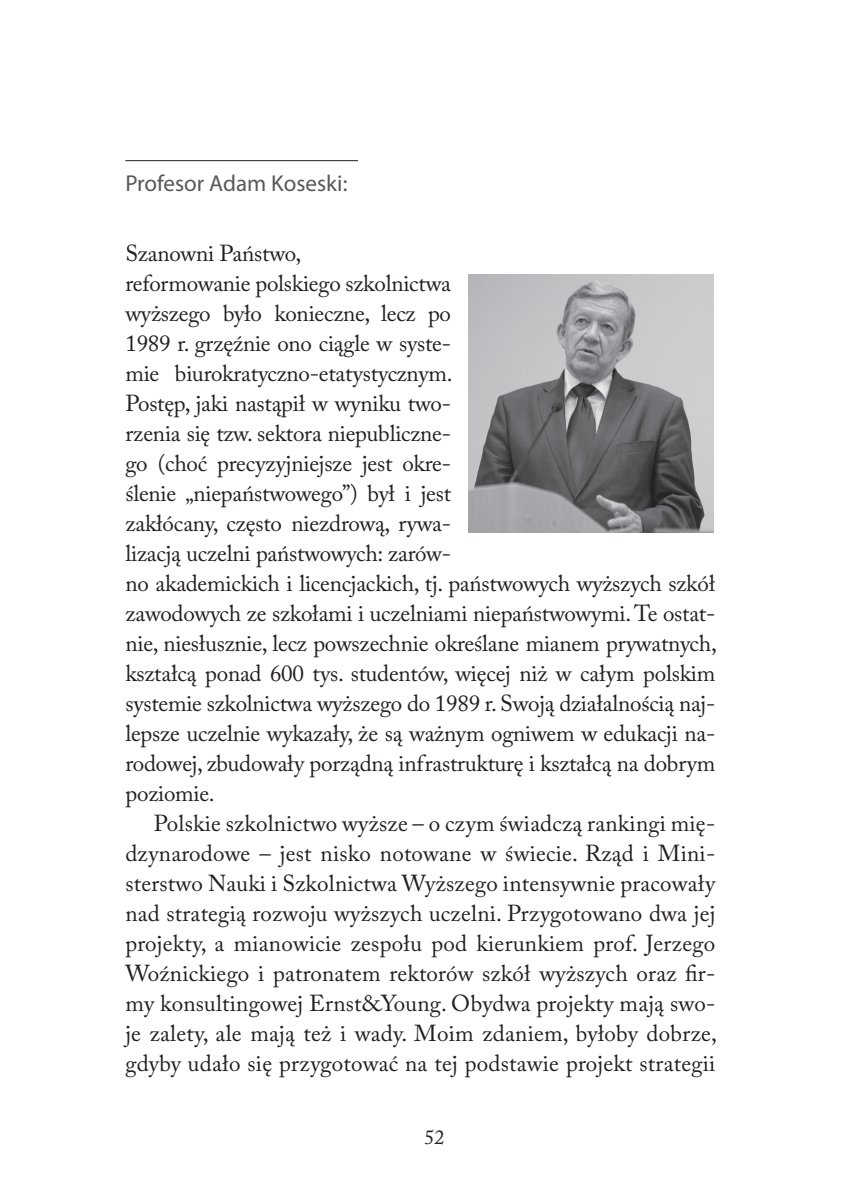
<style>
.page{position:relative;width:843px;height:1191px;background:#fff}
.page>*{position:absolute;margin:0;border:0;box-sizing:border-box;transform-origin:0 0}
.t1{font:23px/30px "Adobe Caslon Pro";letter-spacing:-.01em;color:#231f20}
.t2{font:23px "Myriad Pro";color:#57585a}
.t3{font:20px "Adobe Caslon Pro";color:#231f20}
</style>
<div class="page">
<hr style="left:125px;top:160px;width:233px;height:1px;background:#231f20">
<img style="left:468px;top:274px;width:246px;height:259px">
<p class="t2" style="left:125px;top:169px;width:223px">Profesor Adam Koseski:</p>
<p class="t1" style="left:125px;top:238px;width:593px">Szanowni Państwo,<br>reformowanie polskiego szkolnictwa<br>wyższego było konieczne, lecz po<br>1989 r. grzęźnie ono ciągle w syste-<br>mie biurokratyczno-etatystycznym.<br>Postęp, jaki nastąpił w wyniku two-<br>rzenia się tzw. sektora niepubliczne-<br>go (choć precyzyjniejsze jest okre-<br>ślenie „niepaństwowego”) był i jest<br>zakłócany, często niezdrową, rywa-<br>lizacją uczelni państwowych: zarów-<br>no akademickich i licencjackich, tj. państwowych wyższych szkół zawodowych ze szkołami i uczelniami niepaństwowymi. Te ostat&shy;nie, niesłusznie, lecz powszechnie określane mianem prywatnych, kształcą ponad 600 tys. studentów, więcej niż w całym polskim systemie szkolnictwa wyższego do 1989 r. Swoją działalnością naj&shy;lepsze uczelnie wykazały, że są ważnym ogniwem w edukacji na&shy;rodowej, zbudowały porządną infrastrukturę i kształcą na dobrym poziomie.</p>
<p class="t1" style="left:125px;top:808px;width:593px;text-align:justify;text-indent:28px">Polskie szkolnictwo wyższe – o czym świadczą rankingi mię&shy;dzynarodowe – jest nisko notowane w świecie. Rząd i Mini&shy;sterstwo Nauki i Szkolnictwa Wyższego intensywnie pracowały nad strategią rozwoju wyższych uczelni. Przygotowano dwa jej projekty, a mianowicie zespołu pod kierunkiem prof. Jerzego Woźnickiego i patronatem rektorów szkół wyższych oraz fir&shy;my konsultingowej Ernst&amp;Young. Obydwa projekty mają swo&shy;je zalety, ale mają też i wady. Moim zdaniem, byłoby dobrze, gdyby udało się przygotować na tej podstawie projekt strategii</p>
<p class="t3" style="left:424px;top:1125px;width:21px">52</p>
</div>
